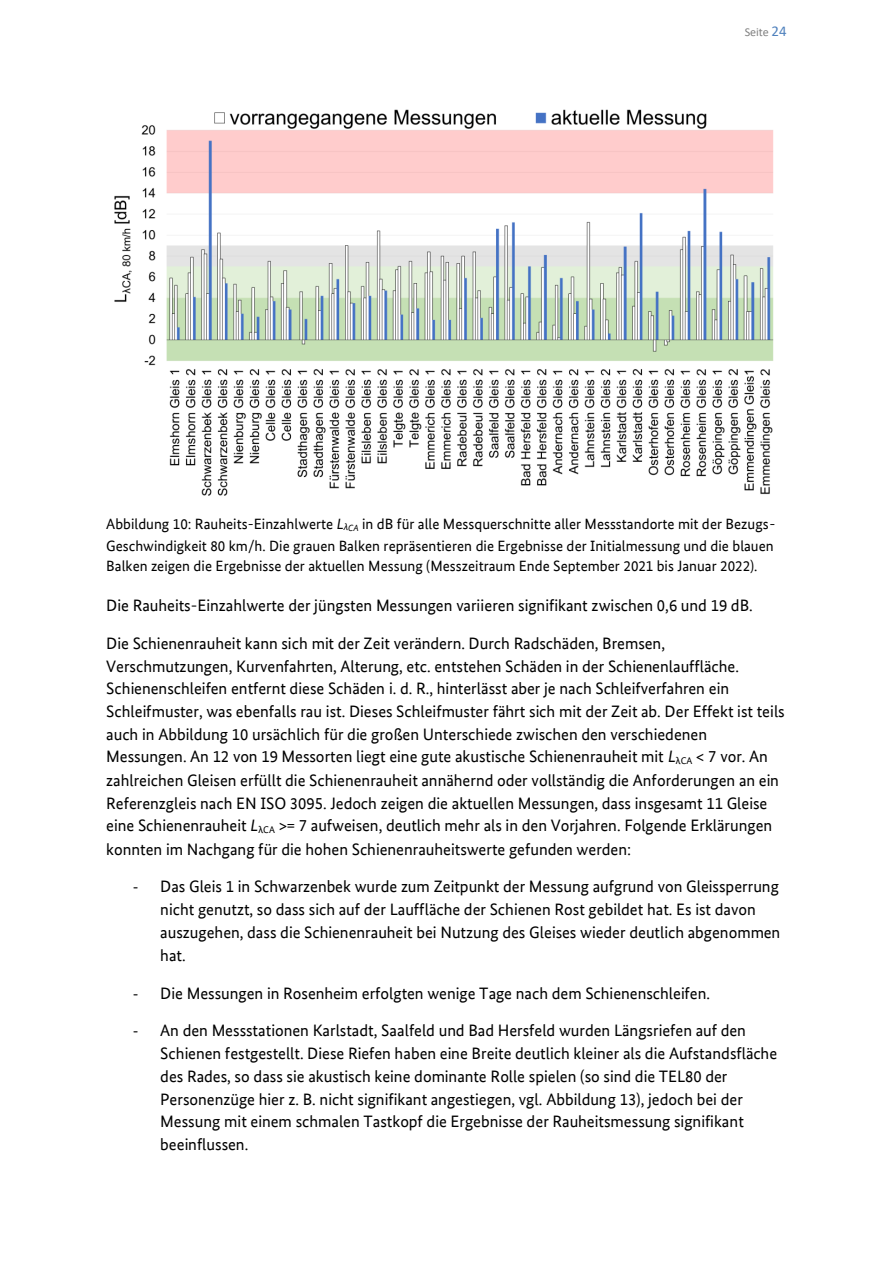
<style>
.page{position:relative;width:893px;height:1263px;background:#fff}
.page>*{position:absolute;margin:0;border:0;box-sizing:border-box;transform-origin:0 0}
.t1{font:16.5px/23px "Bundes Sans Office";color:#000}
.t2{font:15px/21px "Bundes Sans Office";color:#000;text-align:justify}
.t3{font:12px "Calibri";letter-spacing:-.005em;color:#808080}
.s1{font-size:15px;color:#4f81bd}
.s2{font-style:italic}
.s3{font-family:"Calibri";font-style:italic;font-size:9.75px}
.s4{font-family:"Calibri"}
</style>
<div class="page">
<img style="left:114px;top:109px;width:660px;height:387px">
<p class="t3" style="left:745px;top:27px;width:43px">Seite <span class="s1">24</span></p>
<p class="t2" style="left:106px;top:513px;width:671px">Abbildung 10: Rauheits-Einzahlwerte <span class="s2">L</span><span class="s3">λ</span><sub>CA</sub> in dB für alle Messquerschnitte aller Messstandorte mit der Bezugs-Geschwindigkeit 80 km/h. Die grauen Balken repräsentieren die Ergebnisse der Initialmessung und die blauen Balken zeigen die Ergebnisse der aktuellen Messung (Messzeitraum Ende September 2021 bis Januar 2022).</p>
<p class="t1" style="left:106px;top:594px;width:648px">Die Rauheits-Einzahlwerte der jüngsten Messungen variieren signifikant zwischen 0,6 und 19 dB.</p>
<p class="t1" style="left:106px;top:631px;width:680px">Die Schienenrauheit kann sich mit der Zeit verändern. Durch Radschäden, Bremsen, Verschmutzungen, Kurvenfahrten, Alterung, etc. entstehen Schäden in der Schienenlauffläche.<br>Schienenschleifen entfernt diese Schäden i. d. R., hinterlässt aber je nach Schleifverfahren ein Schleifmuster, was ebenfalls rau ist. Dieses Schleifmuster fährt sich mit der Zeit ab. Der Effekt ist teils auch in Abbildung 10 ursächlich für die großen Unterschiede zwischen den verschiedenen Messungen. An 12 von 19 Messorten liegt eine gute akustische Schienenrauheit mit <span class="s2">L</span><sub>λ</sub><sub>CA</sub> &lt; 7 vor. An zahlreichen Gleisen erfüllt die Schienenrauheit annähernd oder vollständig die Anforderungen an ein Referenzgleis nach EN ISO 3095. Jedoch zeigen die aktuellen Messungen, dass insgesamt 11 Gleise eine Schienenrauheit <span class="s2">L</span><sub>λ</sub><sub>CA</sub> &gt;= 7 aufweisen, deutlich mehr als in den Vorjahren. Folgende Erklärungen konnten im Nachgang für die hohen Schienenrauheitswerte gefunden werden:</p>
<p class="t1" style="left:160px;top:875px;width:622px;text-indent:-27px"><span class="s4">-</span> Das Gleis 1 in Schwarzenbek wurde zum Zeitpunkt der Messung aufgrund von Gleissperrung nicht genutzt, so dass sich auf der Lauffläche der Schienen Rost gebildet hat. Es ist davon auszugehen, dass die Schienenrauheit bei Nutzung des Gleises wieder deutlich abgenommen hat.</p>
<p class="t1" style="left:133px;top:981px;width:578px"><span class="s4">-</span> Die Messungen in Rosenheim erfolgten wenige Tage nach dem Schienenschleifen.</p>
<p class="t1" style="left:160px;top:1019px;width:619px;text-indent:-27px"><span class="s4">-</span> An den Messstationen Karlstadt, Saalfeld und Bad Hersfeld wurden Längsriefen auf den Schienen festgestellt. Diese Riefen haben eine Breite deutlich kleiner als die Aufstandsfläche des Rades, so dass sie akustisch keine dominante Rolle spielen (so sind die TEL80 der Personenzüge hier z. B. nicht signifikant angestiegen, vgl. Abbildung 13), jedoch bei der Messung mit einem schmalen Tastkopf die Ergebnisse der Rauheitsmessung signifikant beeinflussen.</p>
</div>
